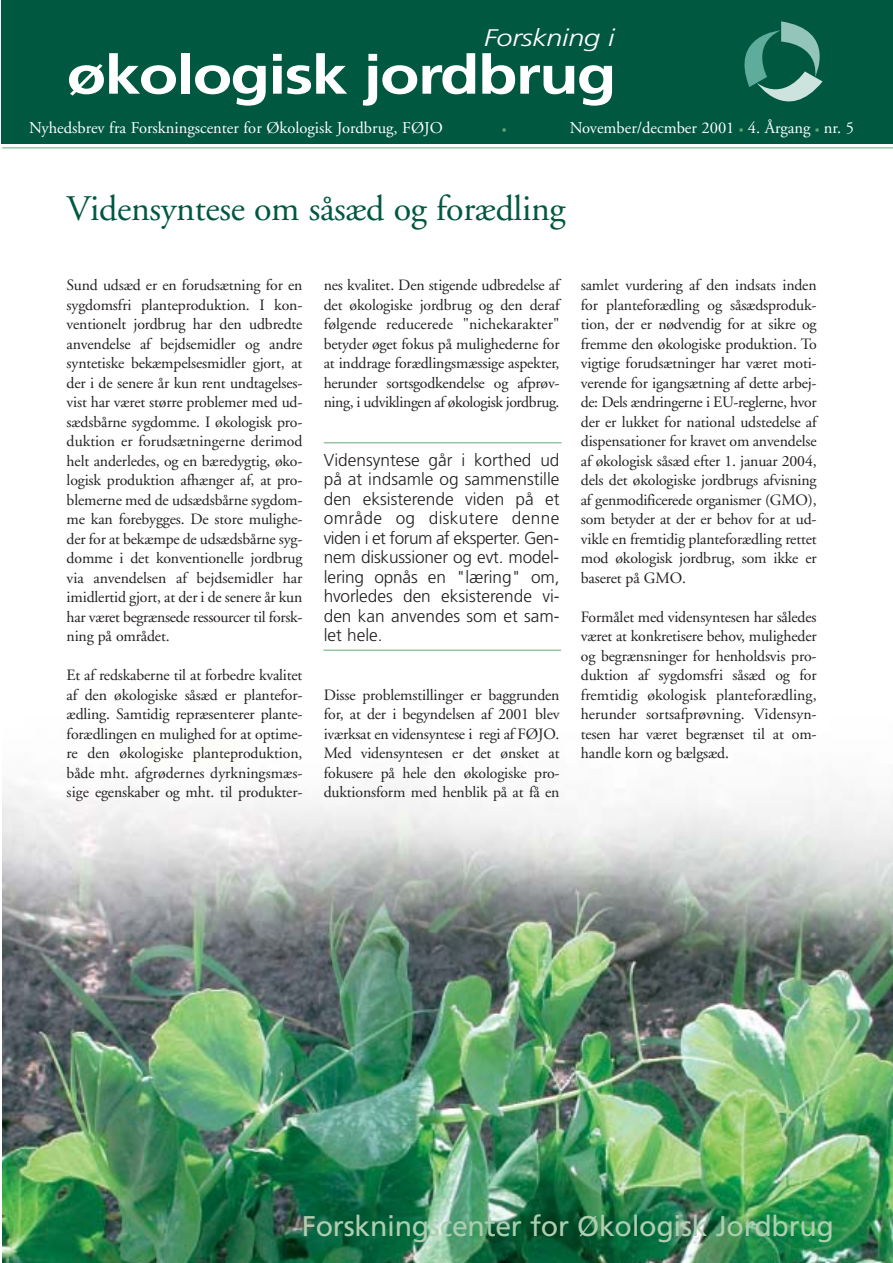
<style>
.page{position:relative;width:893px;height:1263px;background:#fff}
.page>*{position:absolute;margin:0;border:0;box-sizing:border-box;transform-origin:0 0}
.t1{font:700 54px "Frutiger";letter-spacing:-.03em;color:#fff;scale:1.2 1}
.t2{font:36px "Adobe Garamond";letter-spacing:-.01em;color:#005841}
.t3{font:28.5px "Frutiger";letter-spacing:-.01em;color:#adceaf}
.t4{font:italic 300 24px "Frutiger";letter-spacing:-.01em;color:#fff;scale:1.2 1}
.t5{font:300 17.25px/19.5px "Frutiger";color:#231f1f;text-align:justify}
.t6{font:16.5px "Adobe Garamond";color:#fff}
.t7{font:15.75px/19.5px "Adobe Garamond";letter-spacing:-.01em;color:#231f1f;text-align:justify}
</style>
<div class="page">
<img style="left:2px;top:442px;width:890px;height:821px">
<div style="left:2px;top:0;width:890px;height:144px;background:#005841"></div>
<hr style="left:2px;top:148px;width:890px;height:1px;background:#64ac71">
<hr style="left:324px;top:442px;width:237px;height:1px;background:#64ac71">
<hr style="left:323px;top:650px;width:238px;height:1px;background:#64ac71">
<svg style="left:744px;top:21px;width:79px;height:81px"></svg>
<h3 class="t4" style="left:484px;top:28px;width:110px">Forskning i</h3>
<h1 class="t1" style="left:67px;top:53px;width:459px">økologisk jordbrug</h1>
<p class="t6" style="left:29px;top:121px;width:415px">Nyhedsbrev fra Forskningscenter for Økologisk Jordbrug, FØJO</p>
<p class="t6" style="left:569px;top:121px;width:285px">November/decmber 2001 4. Årgang nr. 5</p>
<h2 class="t2" style="left:67px;top:194px;width:500px">Vidensyntese om såsæd og forædling</h2>
<p class="t7" style="left:67px;top:277px;width:237px">Sund udsæd er en forudsætning for en sygdomsfri planteproduktion. I kon&shy;ventionelt jordbrug har den udbredte anvendelse af bejdsemidler og andre syntetiske bekæmpelsesmidler gjort, at der i de senere år kun rent undtagelses&shy;vist har været større problemer med ud&shy;sædsbårne sygdomme. I økologisk pro&shy;duktion er forudsætningerne derimod helt anderledes, og en bæredygtig, øko&shy;logisk produktion afhænger af, at pro&shy;blemerne med de udsædsbårne sygdom&shy;me kan forebygges. De store mulighe&shy;der for at bekæmpe de udsædsbårne syg&shy;domme i det konventionelle jordbrug via anvendelsen af bejdsemidler har imidlertid gjort, at der i de senere år kun har været begrænsede ressourcer til forsk&shy;ning på området.</p>
<p class="t7" style="left:67px;top:667px;width:237px">Et af redskaberne til at forbedre kvalitet af den økologiske såsæd er plantefor&shy;ædling. Samtidig repræsenterer plante&shy;forædlingen en mulighed for at optime&shy;re den økologiske planteproduktion, både mht. afgrødernes dyrkningsmæs&shy;sige egenskaber og mht. til produkter-</p>
<p class="t7" style="left:324px;top:277px;width:237px">nes kvalitet. Den stigende udbredelse af det økologiske jordbrug og den deraf følgende reducerede "nichekarakter" betyder øget fokus på mulighederne for at inddrage forædlingsmæssige aspekter, herunder sortsgodkendelse og afprøv&shy;ning, i udviklingen af økologisk jordbrug.</p>
<p class="t5" style="left:324px;top:451px;width:237px">Vidensyntese går i korthed ud på at indsamle og sammenstille den eksisterende viden på et område og diskutere denne viden i et forum af eksperter. Gen&shy;nem diskussioner og evt. model&shy;lering opnås en "læring" om, hvorledes den eksisterende vi&shy;den kan anvendes som et sam&shy;let hele.</p>
<p class="t7" style="left:324px;top:686px;width:237px">Disse problemstillinger er baggrunden for, at der i begyndelsen af 2001 blev iværksat en vidensyntese i regi af FØJO.<br>Med vidensyntesen er det ønsket at fokusere på hele den økologiske pro&shy;duktionsform med henblik på at få en</p>
<p class="t7" style="left:581px;top:277px;width:237px">samlet vurdering af den indsats inden for planteforædling og såsædsproduk&shy;tion, der er nødvendig for at sikre og fremme den økologiske produktion. To vigtige forudsætninger har været moti&shy;verende for igangsætning af dette arbej&shy;de: Dels ændringerne i EU-reglerne, hvor der er lukket for national udstedelse af dispensationer for kravet om anvendelse af økologisk såsæd efter 1. januar 2004, dels det økologiske jordbrugs afvisning af genmodificerede organismer (GMO), som betyder at der er behov for at ud&shy;vikle en fremtidig planteforædling rettet mod økologisk jordbrug, som ikke er baseret på GMO.</p>
<p class="t7" style="left:581px;top:608px;width:237px">Formålet med vidensyntesen har således været at konkretisere behov, muligheder og begrænsninger for henholdsvis pro&shy;duktion af sygdomsfri såsæd og for fremtidig økologisk planteforædling, herunder sortsafprøvning. Vidensyn&shy;tesen har været begrænset til at om&shy;handle korn og bælgsæd.</p>
<h3 class="t3" style="left:302px;top:1215px;width:533px">Forskningscenter for Økologisk Jordbrug</h3>
</div>
